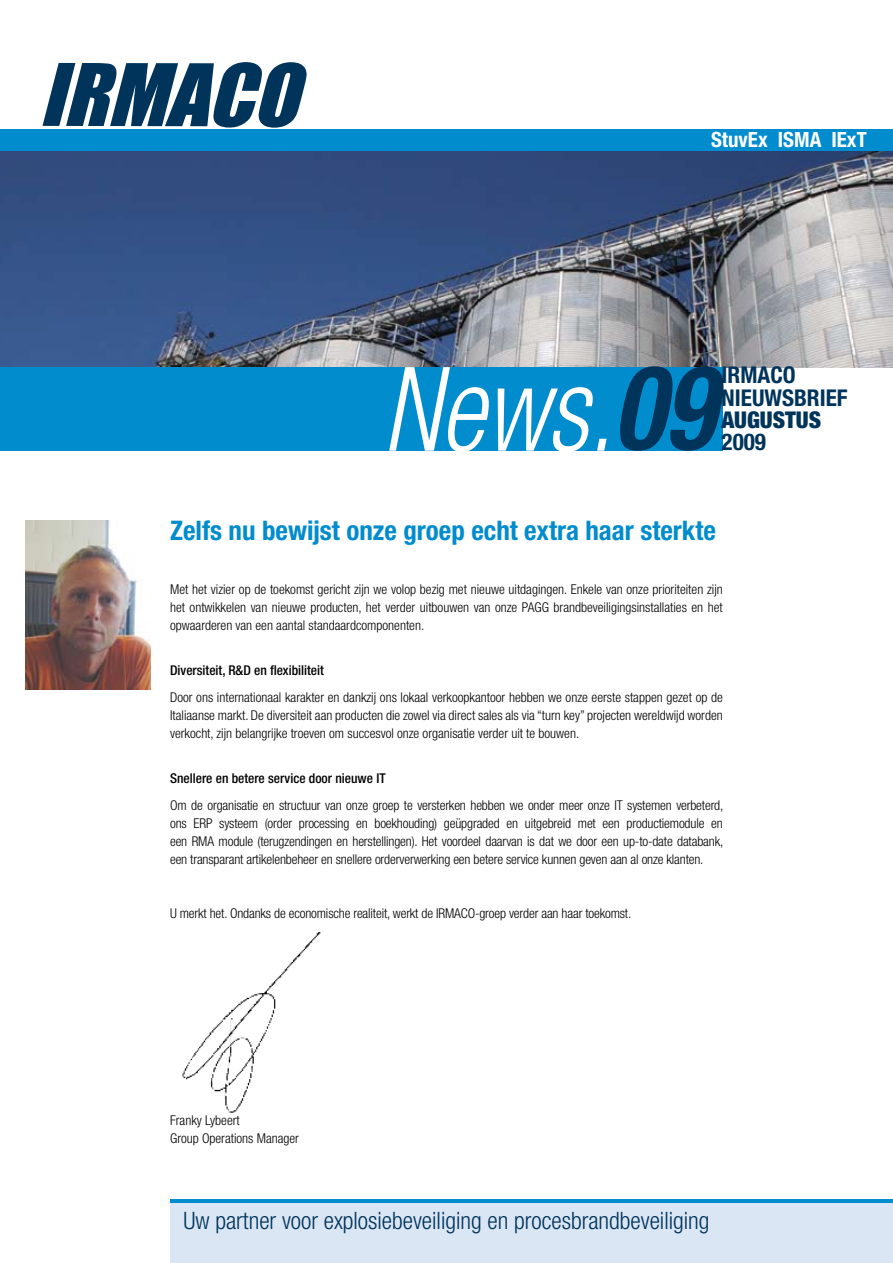
<style>
.page{position:relative;width:893px;height:1263px;background:#fff}
.page>*{position:absolute;margin:0;border:0;box-sizing:border-box;transform-origin:0 0}
.t1{font:italic 300 condensed 117px "Helvetica Neue LT Std";color:#fff;scale:.9 1}
.t2{font:700 condensed 27px "Helvetica Neue LT Std";color:#008ccd}
.t3{font:300 condensed 24px "Helvetica Neue LT Std";color:#00345b}
.t4{font:700 condensed 23.1px/22.4px "Helvetica Neue LT Std";color:#00345b}
.t5{font:900 condensed 23.1px "Helvetica Neue LT Std";color:#00345b}
.t6{font:700 condensed 21px "Helvetica Neue LT Std";color:#fff}
.t7{font:300 condensed 13.5px/18px "Helvetica Neue LT Std";color:#000;text-align:justify}
.t8{font:500 condensed 13.5px "Helvetica Neue LT Std";color:#000}
.s1{font-weight:700;color:#00345b}
</style>
<div class="page">
<img style="left:182px;top:932px;width:139px;height:181px">
<hr style="left:170px;top:1199px;width:723px;height:4px;background:#008ccd">
<div style="left:170px;top:1203px;width:723px;height:60px;background:#dbe6f5"></div>
<img style="left:25px;top:520px;width:125px;height:170px">
<img style="left:0;top:150px;width:893px;height:217px">
<div style="left:0;top:129px;width:893px;height:21px;background:#008ccd"></div>
<div style="left:0;top:367px;width:723px;height:83px;background:#008ccd"></div>
<svg style="left:43px;top:62px;width:264px;height:66px"></svg>
<h3 class="t6" style="left:711px;top:127px;width:79px">StuvEx ISMA</h3>
<h3 class="t6" style="left:831px;top:127px;width:37px">IExT</h3>
<h1 class="t1" style="left:383px;top:342px;width:369px">News.<span class="s1">09</span></h1>
<h3 class="t4" style="left:722px;top:364px;width:127px">irmaco<br>Nieuwsbrief</h3>
<h3 class="t5" style="left:722px;top:406px;width:101px">AUGUSTUS</h3>
<h3 class="t4" style="left:722px;top:431px;width:46px">2009</h3>
<h2 class="t2" style="left:170px;top:514px;width:547px">Zelfs nu bewijst onze groep echt extra haar sterkte</h2>
<p class="t7" style="left:170px;top:580px;width:554px">Met het vizier op de toekomst gericht zijn we volop bezig met nieuwe uitdagingen. Enkele van onze prioriteiten zijn het ontwikkelen van nieuwe producten, het verder uitbouwen van onze PAGG brandbeveiligingsinstallaties en het opwaarderen van een aantal standaardcomponenten.</p>
<p class="t8" style="left:170px;top:662px;width:155px">Diversiteit, R&amp;D en flexibiliteit</p>
<p class="t7" style="left:170px;top:688px;width:554px">Door ons internationaal karakter en dankzij ons lokaal verkoopkantoor hebben we onze eerste stappen gezet op de Italiaanse markt. De diversiteit aan producten die zowel via direct sales als via “turn key” projecten wereldwijd worden verkocht, zijn belangrijke troeven om succesvol onze organisatie verder uit te bouwen.</p>
<p class="t8" style="left:170px;top:770px;width:217px">Snellere en betere service door nieuwe IT</p>
<p class="t7" style="left:170px;top:796px;width:555px">Om de organisatie en structuur van onze groep te versterken hebben we onder meer onze IT systemen verbeterd, ons ERP systeem (order processing en boekhouding) geüpgraded en uitgebreid met een productiemodule en een RMA module (terugzendingen en herstellingen). Het voordeel daarvan is dat we door een up-to-date databank, een transparant artikelenbeheer en snellere orderverwerking een betere service kunnen geven aan al onze klanten.</p>
<p class="t7" style="left:170px;top:904px;width:463px">U merkt het. Ondanks de economische realiteit, werkt de Irmaco-groep verder aan haar toekomst.</p>
<p class="t7" style="left:170px;top:1111px;width:130px">Franky Lybeert<br>Group Operations Manager</p>
<h3 class="t3" style="left:183px;top:1207px;width:528px">Uw partner voor explosiebeveiliging en procesbrandbeveiliging</h3>
</div>
